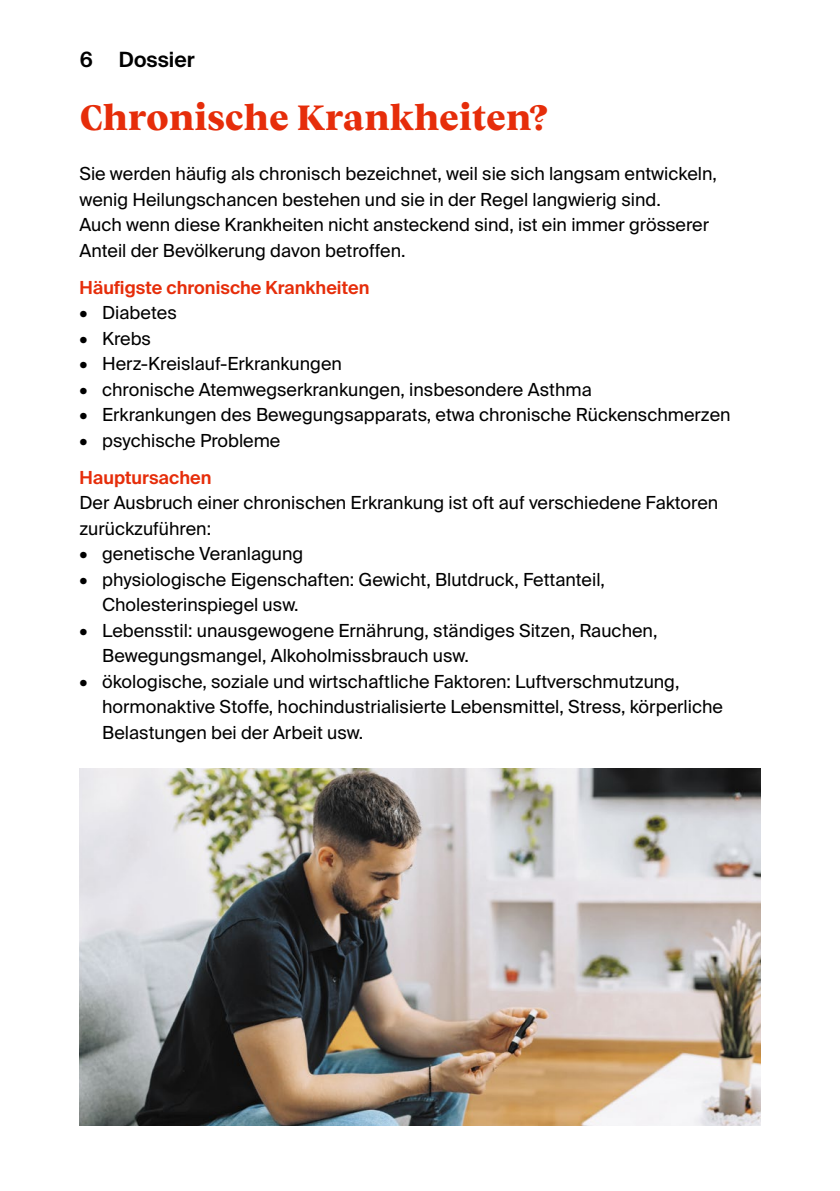
<style>
.page{position:relative;width:840px;height:1191px;background:#fff}
.page>*{position:absolute;margin:0;border:0;box-sizing:border-box;transform-origin:0 0}
.t1{font:800 36px "Vesterbro";color:#e62d0a}
.t2{font:600 21px "Suisse Intl";color:#000}
.t3{font:18px/25.6px "Suisse Intl";color:#000}
.t4{font:600 18px "Suisse Intl";color:#e62d0a}
</style>
<div class="page">
<img style="left:79px;top:768px;width:681px;height:357px">
<p class="t2" style="left:80px;top:47px;width:116px">6 Dossier</p>
<h1 class="t1" style="left:79px;top:91px;width:470px">Chronische Krankheiten?</h1>
<p class="t3" style="left:79px;top:161px;width:638px">Sie werden häufig als chronisch bezeichnet, weil sie sich langsam entwickeln, wenig Heilungschancen bestehen und sie in der Regel langwierig sind.<br>Auch wenn diese Krankheiten nicht ansteckend sind, ist ein immer grösserer Anteil der Bevölkerung davon betroffen.</p>
<p class="t4" style="left:79px;top:277px;width:291px">Häufigste chronische Krankheiten</p>
<p class="t3" style="left:79px;top:300px;width:99px">• Diabetes</p>
<p class="t3" style="left:79px;top:326px;width:73px">• Krebs</p>
<p class="t3" style="left:79px;top:351px;width:264px">• Herz-Kreislauf-Erkrankungen</p>
<p class="t3" style="left:79px;top:377px;width:513px">• chronische Atemwegserkrankungen, insbesondere Asthma</p>
<p class="t3" style="left:79px;top:402px;width:652px">• Erkrankungen des Bewegungsapparats, etwa chronische Rückenschmerzen</p>
<p class="t3" style="left:79px;top:428px;width:202px">• psychische Probleme</p>
<p class="t4" style="left:79px;top:467px;width:133px">Hauptursachen</p>
<p class="t3" style="left:79px;top:490px;width:640px">Der Ausbruch einer chronischen Erkrankung ist oft auf verschiedene Faktoren zurückzuführen:</p>
<p class="t3" style="left:79px;top:541px;width:225px">• genetische Veranlagung</p>
<p class="t3" style="left:102px;top:567px;width:504px;text-indent:-23px">• physiologische Eigenschaften: Gewicht, Blutdruck, Fettanteil,<br>Cholesterinspiegel usw.</p>
<p class="t3" style="left:102px;top:618px;width:556px;text-indent:-23px">• Lebensstil: unausgewogene Ernährung, ständiges Sitzen, Rauchen,<br>Bewegungsmangel, Alkoholmissbrauch usw.</p>
<p class="t3" style="left:102px;top:669px;width:622px;text-indent:-23px">• ökologische, soziale und wirtschaftliche Faktoren: Luftverschmutzung, hormonaktive Stoffe, hochindustrialisierte Lebensmittel, Stress, körperliche<br>Belastungen bei der Arbeit usw.</p>
</div>
